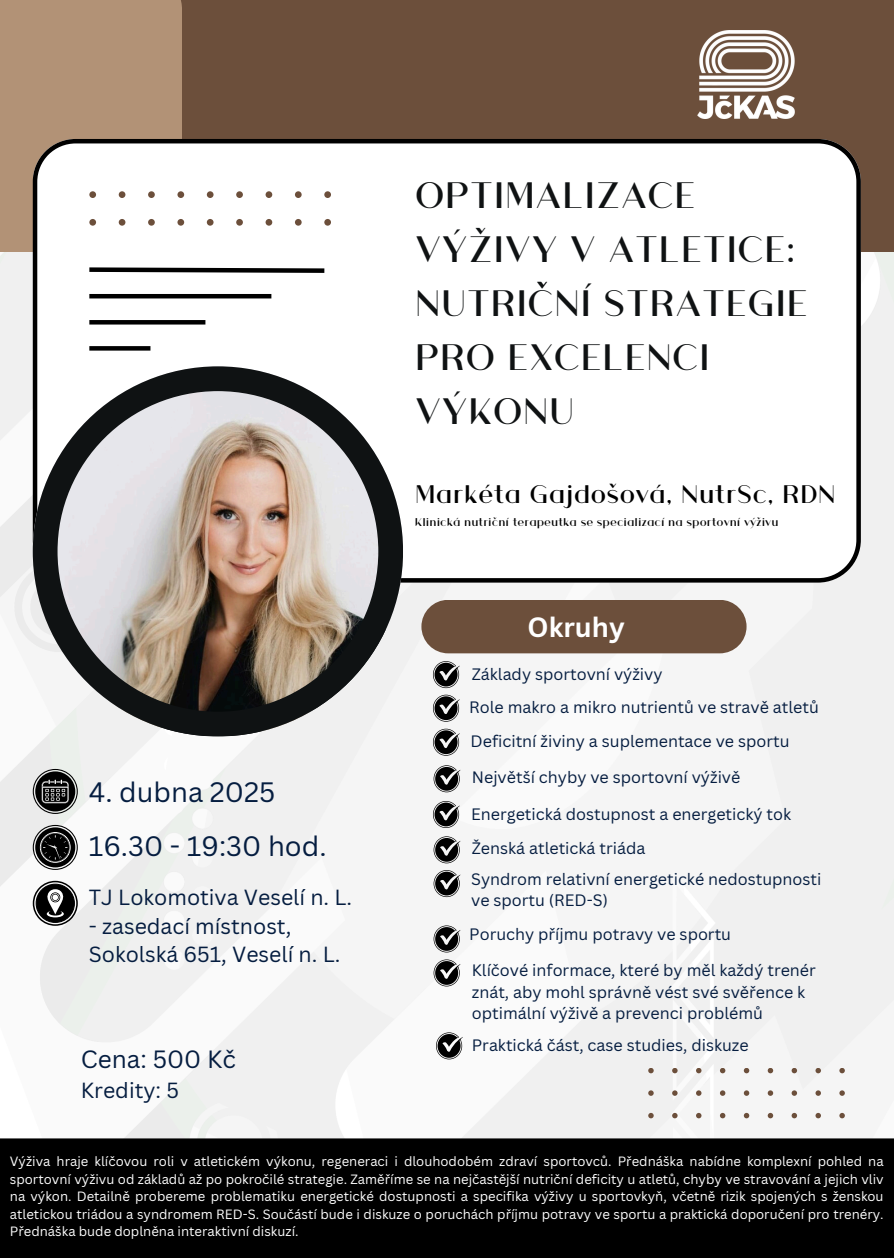
<style>
.page{position:relative;width:894px;height:1258px;background:#fff}
.page>*{position:absolute;margin:0;border:0;box-sizing:border-box;transform-origin:0 0}
.t1{font:39px/54px "Athena";color:#0f1213}
.t2{font:27.3px "Canva Sans";color:#051d40}
.t3{font:700 27.3px "Canva Sans";color:#fff}
.t4{font:27px "Athena";color:#000}
.t5{font:24.3px "Canva Sans";color:#051d40}
.t6{font:21.3px/28.5px "Canva Sans";color:#051d40}
.t7{font:16.2px/21.6px "Canva Sans";color:#051d40}
.t8{font:13.2px/17.4px "Canva Sans";color:#fff;text-align:justify}
.t9{font:12px "Athena";color:#000}
</style>
<div class="page">
<img style="left:0;top:252px;width:893px;height:886px">
<svg style="left:33px;top:769px;width:45px;height:45px;background:#616261"></svg>
<svg style="left:33px;top:825px;width:45px;height:45px"></svg>
<svg style="left:33px;top:881px;width:45px;height:45px"></svg>
<svg style="left:433px;top:661px;width:27px;height:27px"></svg>
<div style="left:421px;top:600px;width:325px;height:53px;background:#6c4f3b;border-radius:27px"></div>
<svg style="left:433px;top:695px;width:27px;height:27px"></svg>
<svg style="left:433px;top:729px;width:27px;height:27px"></svg>
<div style="left:0;top:1138px;width:893px;height:120px;background:#000"></div>
<div style="left:182px;top:0;width:711px;height:252px;background:#6c4f3b"></div>
<div style="left:0;top:0;width:182px;height:252px;background:#b29276"></div>
<svg style="left:33px;top:139px;width:827px;height:443px"></svg>
<svg style="left:33px;top:366px;width:369px;height:369px"></svg>
<div style="left:89px;top:191px;width:7px;height:7px;background:#6c4f3b;border-radius:50%"></div>
<svg style="left:324px;top:219px;width:6px;height:6px"></svg>
<svg style="left:295px;top:219px;width:6px;height:6px"></svg>
<div style="left:265px;top:219px;width:7px;height:6px;background:#6c4f3b;border-radius:50%"></div>
<div style="left:236px;top:219px;width:7px;height:6px;background:#6c4f3b;border-radius:50%"></div>
<svg style="left:207px;top:219px;width:6px;height:6px"></svg>
<div style="left:177px;top:219px;width:7px;height:6px;background:#6c4f3b;border-radius:50%"></div>
<div style="left:148px;top:219px;width:7px;height:6px;background:#6c4f3b;border-radius:50%"></div>
<svg style="left:119px;top:219px;width:6px;height:6px"></svg>
<div style="left:324px;top:191px;width:6px;height:7px;background:#6c4f3b;border-radius:50%"></div>
<div style="left:295px;top:191px;width:6px;height:7px;background:#6c4f3b;border-radius:50%"></div>
<div style="left:265px;top:191px;width:7px;height:7px;background:#6c4f3b;border-radius:50%"></div>
<div style="left:236px;top:191px;width:7px;height:7px;background:#6c4f3b;border-radius:50%"></div>
<div style="left:207px;top:191px;width:6px;height:7px;background:#6c4f3b;border-radius:50%"></div>
<div style="left:177px;top:191px;width:7px;height:7px;background:#6c4f3b;border-radius:50%"></div>
<div style="left:148px;top:191px;width:7px;height:7px;background:#6c4f3b;border-radius:50%"></div>
<div style="left:119px;top:191px;width:6px;height:7px;background:#6c4f3b;border-radius:50%"></div>
<div style="left:89px;top:219px;width:7px;height:6px;background:#6c4f3b;border-radius:50%"></div>
<svg style="left:85px;top:265px;width:244px;height:10px"></svg>
<hr style="left:89px;top:294px;width:182px;height:4px;background:#000">
<hr style="left:89px;top:320px;width:116px;height:4px;background:#000">
<div style="left:89px;top:346px;width:61px;height:5px;background:#000"></div>
<svg style="left:839px;top:1113px;width:5px;height:5px"></svg>
<svg style="left:648px;top:1069px;width:5px;height:4px"></svg>
<svg style="left:672px;top:1069px;width:5px;height:4px"></svg>
<svg style="left:695px;top:1069px;width:6px;height:4px"></svg>
<svg style="left:719px;top:1069px;width:6px;height:4px"></svg>
<svg style="left:743px;top:1069px;width:6px;height:4px"></svg>
<svg style="left:767px;top:1069px;width:6px;height:4px"></svg>
<svg style="left:791px;top:1069px;width:5px;height:4px"></svg>
<svg style="left:815px;top:1069px;width:5px;height:4px"></svg>
<svg style="left:648px;top:1090px;width:5px;height:6px"></svg>
<svg style="left:672px;top:1090px;width:5px;height:6px"></svg>
<svg style="left:695px;top:1090px;width:6px;height:6px"></svg>
<svg style="left:719px;top:1090px;width:6px;height:6px"></svg>
<svg style="left:743px;top:1090px;width:6px;height:6px"></svg>
<svg style="left:767px;top:1090px;width:6px;height:6px"></svg>
<svg style="left:791px;top:1090px;width:5px;height:6px"></svg>
<svg style="left:815px;top:1090px;width:5px;height:6px"></svg>
<svg style="left:648px;top:1113px;width:5px;height:5px"></svg>
<svg style="left:672px;top:1113px;width:5px;height:5px"></svg>
<svg style="left:695px;top:1113px;width:6px;height:5px"></svg>
<svg style="left:719px;top:1113px;width:6px;height:5px"></svg>
<svg style="left:743px;top:1113px;width:6px;height:5px"></svg>
<svg style="left:767px;top:1113px;width:6px;height:5px"></svg>
<svg style="left:791px;top:1113px;width:5px;height:5px"></svg>
<svg style="left:815px;top:1113px;width:5px;height:5px"></svg>
<svg style="left:839px;top:1069px;width:5px;height:4px"></svg>
<svg style="left:839px;top:1090px;width:5px;height:6px"></svg>
<img style="left:697px;top:30px;width:97px;height:88px">
<svg style="left:433px;top:765px;width:27px;height:27px"></svg>
<svg style="left:433px;top:801px;width:27px;height:27px"></svg>
<svg style="left:433px;top:836px;width:27px;height:27px"></svg>
<svg style="left:433px;top:870px;width:27px;height:27px"></svg>
<svg style="left:433px;top:925px;width:27px;height:27px"></svg>
<svg style="left:433px;top:959px;width:27px;height:27px"></svg>
<svg style="left:436px;top:1032px;width:27px;height:27px"></svg>
<p class="t1" style="left:415px;top:171px;width:395px">OPTIMALIZACE<br>VÝŽIVY V ATLETICE:<br>NUTRIČNÍ STRATEGIE<br>PRO EXCELENCI<br>VÝKONU</p>
<h2 class="t4" style="left:415px;top:484px;width:422px">Markéta Gajdošová, NutrSc, RDN</h2>
<p class="t9" style="left:415px;top:518px;width:365px">Klinická nutriční terapeutka se specializací na sportovní výživu</p>
<p class="t3" style="left:527px;top:608px;width:99px">Okruhy</p>
<p class="t2" style="left:89px;top:772px;width:188px">4. dubna 2025</p>
<p class="t2" style="left:89px;top:827px;width:239px">16.30 - 19:30 hod.</p>
<p class="t6" style="left:89px;top:883px;width:265px">TJ Lokomotiva Veselí n. L.</p>
<p class="t6" style="left:89px;top:911px;width:253px">- zasedací místnost,<br>Sokolská 651, Veselí n. L.</p>
<p class="t5" style="left:81px;top:1042px;width:157px">Cena: 500 Kč</p>
<p class="t6" style="left:81px;top:1076px;width:100px">Kredity: 5</p>
<p class="t7" style="left:471px;top:663px;width:192px">Základy sportovní výživy</p>
<p class="t7" style="left:469px;top:696px;width:351px">Role makro a mikro nutrientů ve stravě atletů</p>
<h1 class="t7" style="left:470px;top:730px;width:320px">Deficitní živiny a suplementace ve sportu</h1>
<p class="t7" style="left:471px;top:766px;width:270px">Největší chyby ve sportovní výživě</p>
<h6 class="t7" style="left:471px;top:802px;width:321px">Energetická dostupnost a energetický tok</h6>
<p class="t7" style="left:471px;top:836px;width:175px">Ženská atletická triáda</p>
<h6 class="t7" style="left:471px;top:867px;width:351px">Syndrom relativní energetické nedostupnosti ve sportu (RED-S)</h6>
<p class="t7" style="left:469px;top:923px;width:263px">Poruchy příjmu potravy ve sportu</p>
<h6 class="t7" style="left:471px;top:959px;width:345px">Klíčové informace, které by měl každý trenér znát, aby mohl správně vést své svěřence k optimální výživě a prevenci problémů</h6>
<p class="t7" style="left:471px;top:1034px;width:278px">Praktická část, case studies, diskuze</p>
<h3 class="t8" style="left:10px;top:1152px;width:875px">Výživa hraje klíčovou roli v atletickém výkonu, regeneraci i dlouhodobém zdraví sportovců. Přednáška nabídne komplexní pohled na sportovní výživu od základů až po pokročilé strategie. Zaměříme se na nejčastější nutriční deficity u atletů, chyby ve stravování a jejich vliv na výkon. Detailně probereme problematiku energetické dostupnosti a specifika výživy u sportovkyň, včetně rizik spojených s ženskou atletickou triádou a syndromem RED-S. Součástí bude i diskuze o poruchách příjmu potravy ve sportu a praktická doporučení pro trenéry.<br>Přednáška bude doplněna interaktivní diskuzí.</h3>
</div>
